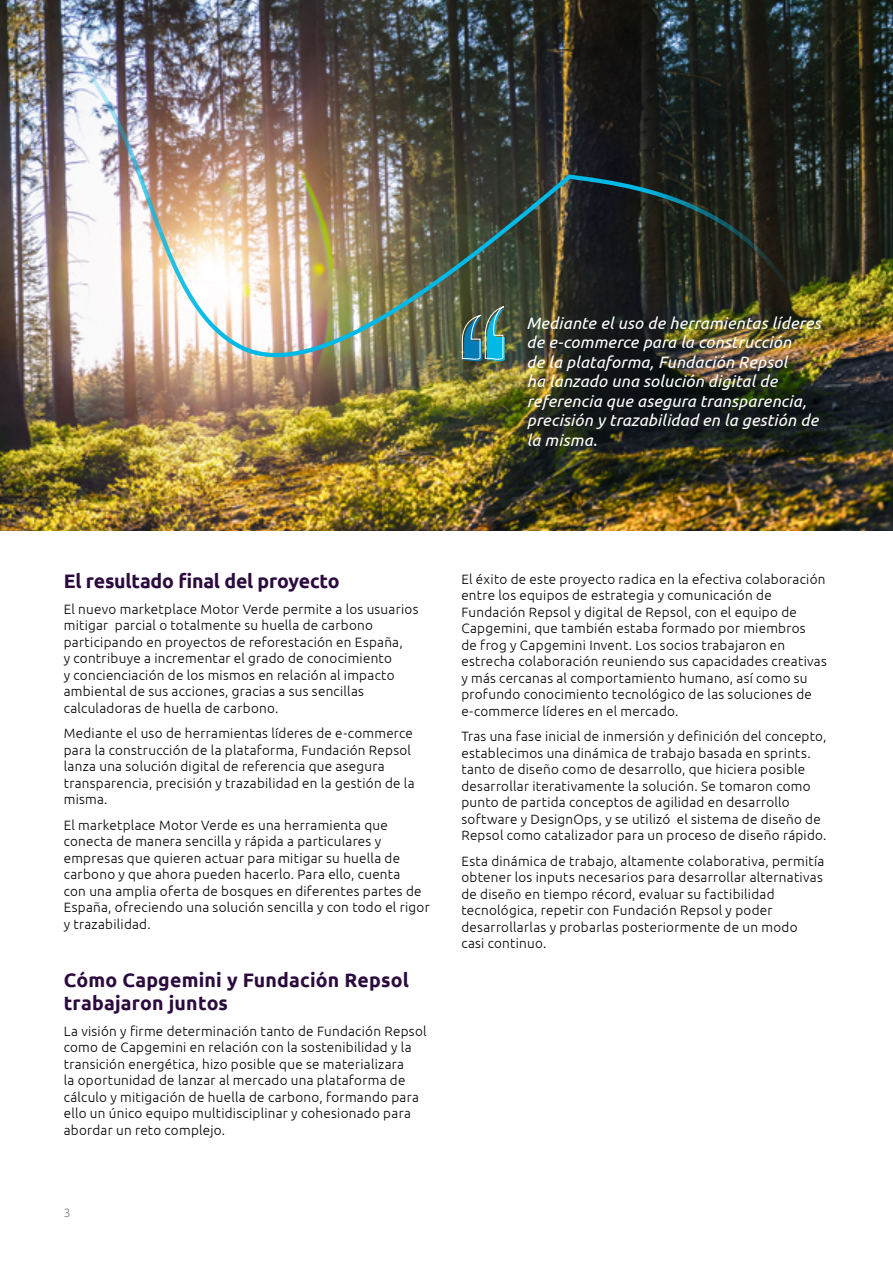
<style>
.page{position:relative;width:893px;height:1263px;background:#fff}
.page>*{position:absolute;margin:0;border:0;box-sizing:border-box;transform-origin:0 0}
.t1{font:700 19.5px/23.4px "Ubuntu";letter-spacing:.01em;color:#2b0a3d}
.t2{font:700 19.5px "Ubuntu";letter-spacing:-.01em;color:#2b0a3d}
.t3{font:italic 16.5px/19.5px "Ubuntu";letter-spacing:.01em;color:#fff}
.t4{font:300 13.5px/16.5px "Ubuntu";letter-spacing:.02em;color:#000}
.t5{font:300 12px "Ubuntu";color:#77787b}
</style>
<div class="page">
<img style="left:0;top:0;width:893px;height:531px">
<img style="left:26px;top:22px;width:782px;height:335px">
<img style="left:462px;top:306px;width:44px;height:115px">
<p class="t3" style="left:526px;top:312px;width:296px">Mediante el uso de herramientas líderes de e-commerce para la construcción<br>de la plataforma, Fundación Repsol<br>ha lanzado una solución digital de referencia que asegura transparencia, precisión y trazabilidad en la gestión de la misma.</p>
<h1 class="t2" style="left:64px;top:570px;width:277px">El resultado final del proyecto</h1>
<p class="t4" style="left:64px;top:601px;width:356px">El nuevo marketplace Motor Verde permite a los usuarios mitigar parcial o totalmente su huella de carbono participando en proyectos de reforestación en España,<br>y contribuye a incrementar el grado de conocimiento<br>y concienciación de los mismos en relación al impacto ambiental de sus acciones, gracias a sus sencillas calculadoras de huella de carbono.</p>
<p class="t4" style="left:64px;top:725px;width:352px">Mediante el uso de herramientas líderes de e-commerce para la construcción de la plataforma, Fundación Repsol lanza una solución digital de referencia que asegura transparencia, precisión y trazabilidad en la gestión de la misma.</p>
<p class="t4" style="left:64px;top:816px;width:368px">El marketplace Motor Verde es una herramienta que conecta de manera sencilla y rápida a particulares y empresas que quieren actuar para mitigar su huella de carbono y que ahora pueden hacerlo. Para ello, cuenta<br>con una amplia oferta de bosques en diferentes partes de España, ofreciendo una solución sencilla y con todo el rigor y trazabilidad.</p>
<h1 class="t1" style="left:64px;top:968px;width:347px">Cómo Capgemini y Fundación Repsol trabajaron juntos</h1>
<p class="t4" style="left:64px;top:1022px;width:364px">La visión y firme determinación tanto de Fundación Repsol como de Capgemini en relación con la sostenibilidad y la transición energética, hizo posible que se materializara<br>la oportunidad de lanzar al mercado una plataforma de cálculo y mitigación de huella de carbono, formando para ello un único equipo multidisciplinar y cohesionado para abordar un reto complejo.</p>
<p class="t5" style="left:64px;top:1205px;width:8px">3</p>
<p class="t4" style="left:461px;top:570px;width:367px">El éxito de este proyecto radica en la efectiva colaboración entre los equipos de estrategia y comunicación de Fundación Repsol y digital de Repsol, con el equipo de Capgemini, que también estaba formado por miembros<br>de frog y Capgemini Invent. Los socios trabajaron en estrecha colaboración reuniendo sus capacidades creativas y más cercanas al comportamiento humano, así como su profundo conocimiento tecnológico de las soluciones de e-commerce líderes en el mercado.</p>
<p class="t4" style="left:461px;top:728px;width:367px">Tras una fase inicial de inmersión y definición del concepto, establecimos una dinámica de trabajo basada en sprints. tanto de diseño como de desarrollo, que hiciera posible desarrollar iterativamente la solución. Se tomaron como punto de partida conceptos de agilidad en desarrollo software y DesignOps, y se utilizó el sistema de diseño de Repsol como catalizador para un proceso de diseño rápido.</p>
<p class="t4" style="left:461px;top:852px;width:365px">Esta dinámica de trabajo, altamente colaborativa, permitía obtener los inputs necesarios para desarrollar alternativas de diseño en tiempo récord, evaluar su factibilidad tecnológica, repetir con Fundación Repsol y poder desarrollarlas y probarlas posteriormente de un modo<br>casi continuo.</p>
</div>
